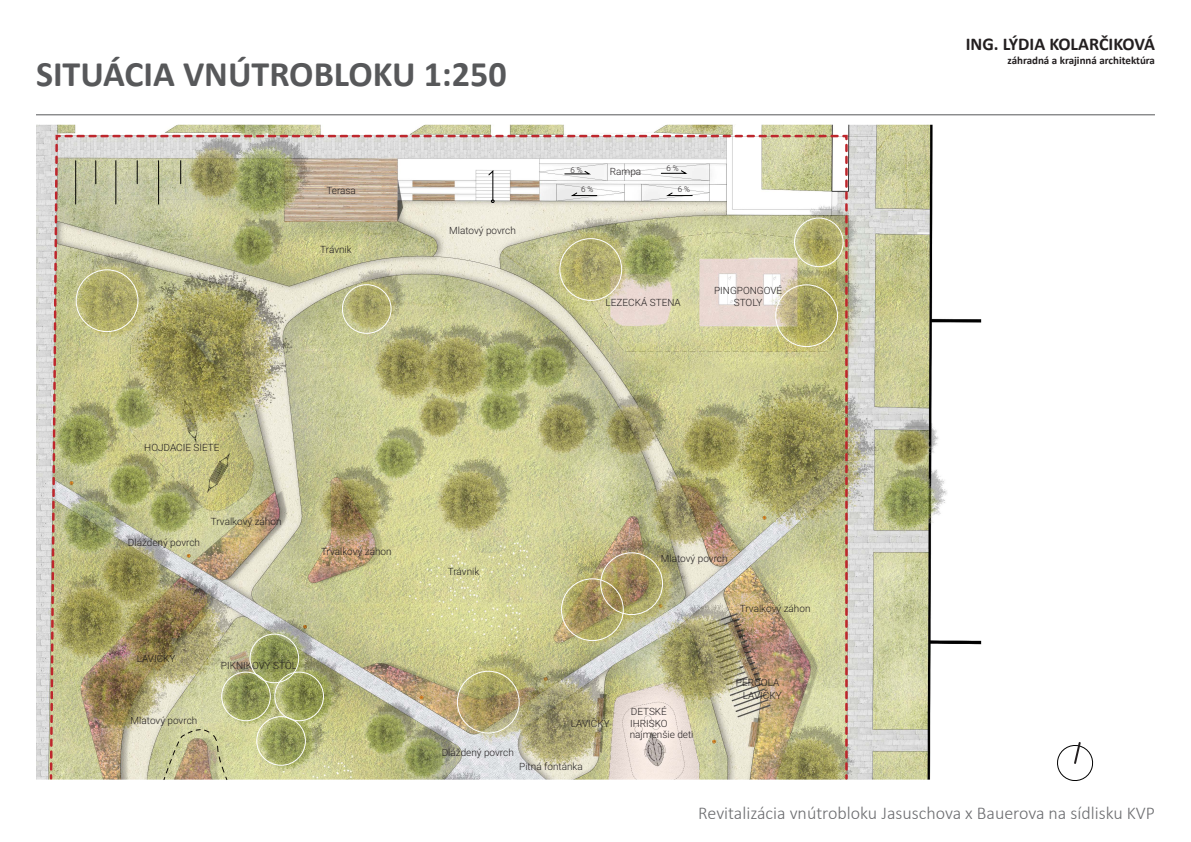
<style>
.page{position:relative;width:1191px;height:842px;background:#fff}
.page>*{position:absolute;margin:0;border:0;box-sizing:border-box;transform-origin:0 0}
.t1{font:700 36px "Calibri";color:#57585a}
.t2{font:300 18px "Calibri";color:#6c6d70}
.t3{font:700 18px "Calibri";color:#231f20}
.t4{font:700 11px "Calibri";color:#231f20}
.t5{font:300 10px "Roboto";color:#231f20}
.t6{font:300 8px "Roboto";color:#231f20}
</style>
<div class="page">
<img style="left:36px;top:125px;width:945px;height:655px">
<hr style="left:36px;top:114px;width:1119px;height:1px;background:#57585a">
<img style="left:49px;top:134px;width:800px;height:646px">
<div style="left:559px;top:238px;width:63px;height:63px;border:1px solid #fff;border-radius:50%"></div>
<div style="left:600px;top:552px;width:63px;height:63px;border:1px solid #fff;border-radius:50%"></div>
<div style="left:561px;top:578px;width:63px;height:63px;border:1px solid #fff;border-radius:50%"></div>
<div style="left:457px;top:671px;width:62px;height:62px;border:1px solid #fff;border-radius:50%"></div>
<div style="left:76px;top:269px;width:62px;height:63px;border:1px solid #fff;border-radius:50%"></div>
<div style="left:775px;top:284px;width:63px;height:63px;border:1px solid #fff;border-radius:50%"></div>
<div style="left:794px;top:218px;width:49px;height:49px;border:1px solid #fff;border-radius:50%"></div>
<div style="left:249px;top:634px;width:50px;height:49px;border:1px solid #fff;border-radius:50%"></div>
<div style="left:221px;top:672px;width:50px;height:49px;border:1px solid #fff;border-radius:50%"></div>
<div style="left:256px;top:716px;width:50px;height:50px;border:1px solid #fff;border-radius:50%"></div>
<div style="left:274px;top:672px;width:50px;height:49px;border:1px solid #fff;border-radius:50%"></div>
<div style="left:342px;top:284px;width:49px;height:50px;border:1px solid #fff;border-radius:50%"></div>
<hr style="left:75px;top:161px;width:1px;height:43px;background:#000">
<hr style="left:116px;top:161px;width:1px;height:43px;background:#000">
<hr style="left:158px;top:161px;width:1px;height:43px;background:#000">
<svg style="left:95px;top:161px;width:1px;height:23px"></svg>
<svg style="left:137px;top:161px;width:1px;height:23px"></svg>
<svg style="left:180px;top:161px;width:1px;height:23px"></svg>
<svg style="left:667px;top:193px;width:25px;height:3px"></svg>
<svg style="left:571px;top:193px;width:26px;height:3px"></svg>
<svg style="left:564px;top:171px;width:26px;height:3px"></svg>
<svg style="left:661px;top:170px;width:25px;height:4px"></svg>
<svg style="left:488px;top:171px;width:6px;height:32px"></svg>
<svg style="left:163px;top:729px;width:64px;height:51px;background:#beb48a"></svg>
<svg style="left:1057px;top:742px;width:37px;height:39px"></svg>
<p class="t1" style="left:36px;top:49px;width:472px">SITUÁCIA VNÚTROBLOKU 1:250</p>
<p class="t5" style="left:326px;top:184px;width:31px">Terasa</p>
<p class="t5" style="left:320px;top:242px;width:33px">Trávnik</p>
<p class="t5" style="left:449px;top:224px;width:68px">Mlatový povrch</p>
<p class="t5" style="left:144px;top:440px;width:77px">HOJDACIE SIETE</p>
<p class="t5" style="left:128px;top:536px;width:74px">Dláždený povrch</p>
<p class="t5" style="left:211px;top:515px;width:72px">Trvalkový záhon</p>
<p class="t5" style="left:321px;top:545px;width:72px">Trvalkový záhon</p>
<p class="t5" style="left:137px;top:652px;width:40px">LAVIČKY</p>
<p class="t5" style="left:131px;top:713px;width:68px">Mlatový povrch</p>
<p class="t5" style="left:221px;top:659px;width:78px">PIKNIKOVÝ STÔL</p>
<p class="t5" style="left:448px;top:565px;width:33px">Trávnik</p>
<p class="t5" style="left:442px;top:745px;width:74px">Dláždený povrch</p>
<p class="t6" style="left:570px;top:164px;width:14px">6 %</p>
<p class="t6" style="left:581px;top:184px;width:14px">6 %</p>
<p class="t5" style="left:610px;top:164px;width:33px">Rampa</p>
<p class="t6" style="left:666px;top:163px;width:14px">6 %</p>
<p class="t6" style="left:677px;top:184px;width:14px">6 %</p>
<p class="t5" style="left:605px;top:295px;width:77px">LEZECKÁ STENA</p>
<p class="t5" style="left:714px;top:284px;width:70px">PINGPONGOVÉ</p>
<p class="t5" style="left:734px;top:296px;width:30px">STOLY</p>
<p class="t5" style="left:661px;top:551px;width:68px">Mlatový povrch</p>
<p class="t5" style="left:740px;top:601px;width:72px">Trvalkový záhon</p>
<p class="t5" style="left:736px;top:675px;width:45px">PERGOLA</p>
<p class="t5" style="left:743px;top:689px;width:40px">LAVIČKY</p>
<p class="t5" style="left:571px;top:716px;width:40px">LAVIČKY</p>
<p class="t5" style="left:631px;top:704px;width:38px">DETSKÉ</p>
<p class="t5" style="left:630px;top:716px;width:39px">IHRISKO</p>
<p class="t5" style="left:630px;top:727px;width:65px">najmenšie deti</p>
<p class="t5" style="left:519px;top:759px;width:65px">Pitná fontánka</p>
<h2 class="t3" style="left:965px;top:31px;width:191px">ING. LÝDIA KOLARČIKOVÁ</h2>
<p class="t4" style="left:1007px;top:52px;width:149px">záhradná a krajinná architektúra</p>
<h2 class="t2" style="left:698px;top:802px;width:458px">Revitalizácia vnútrobloku Jasuschova x Bauerova na sídlisku KVP</h2>
</div>
